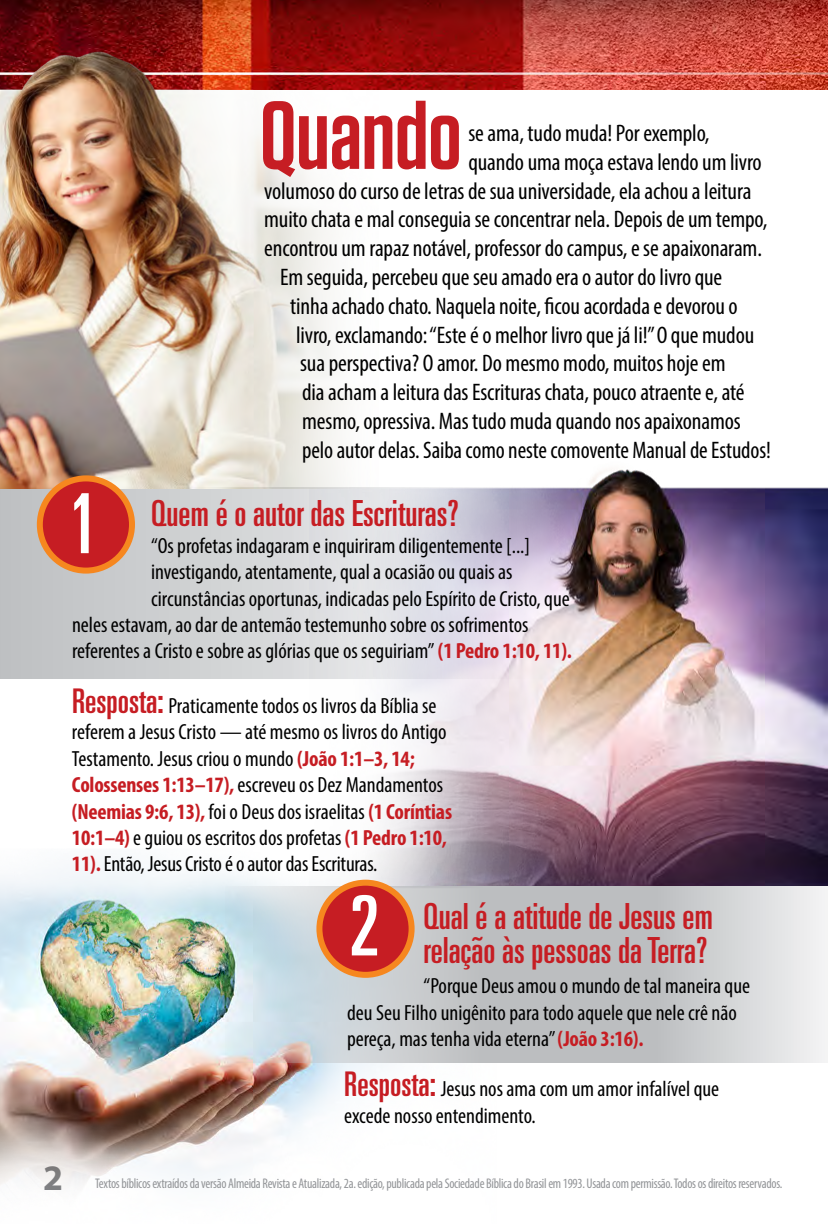
<style>
.page{position:relative;width:828px;height:1224px;background:#fff}
.page>*{position:absolute;margin:0;border:0;box-sizing:border-box;transform-origin:0 0}
.t1{font:600 96px "Tungsten";color:#c61d23}
.t2{font:ultra-condensed 83px "Univers";color:#fff}
.t3{font:ultra-condensed 36px/34px "Univers";color:#c61d23}
.t4{font:700 36px "Myriad Pro";color:#808285}
.t5{font:condensed 24px "Myriad Pro";letter-spacing:-.005em;color:#000}
.t6{font:condensed 22px/26.4px "Myriad Pro";color:#000}
.t7{font:condensed 14px "Myriad Pro";letter-spacing:-.02em;color:#939598;scale:.96 1}
.s1{font-weight:700;color:#c61d23}
.s2{font-family:"Univers";font-stretch:ultra-condensed;font-size:34px;color:#c61d23}
</style>
<div class="page">
<img style="left:0;top:469px;width:828px;height:716px">
<img style="left:378px;top:0;width:450px;height:90px">
<svg style="left:225px;top:887px;width:603px;height:176px;background:#c9cdd0"></svg>
<svg style="left:0;top:488px;width:644px;height:190px;background:#ccc6c9"></svg>
<div style="left:319px;top:883px;width:93px;height:92px;background:#c61d23;border-radius:50%"></div>
<div style="left:316px;top:880px;width:99px;height:98px;border:6px solid #f6871f;border-radius:50%"></div>
<img style="left:0;top:0;width:378px;height:488px">
<div style="left:40px;top:478px;width:92px;height:93px;background:#c61d23;border-radius:50%"></div>
<div style="left:37px;top:475px;width:98px;height:99px;border:6px solid #f6871f;border-radius:50%"></div>
<h1 class="t1" style="left:260px;top:85px;width:203px">Quando</h1>
<p class="t5" style="left:468px;top:119px;width:243px">se ama, tudo muda! Por exemplo,</p>
<p class="t5" style="left:468px;top:147px;width:295px">quando uma moça estava lendo um livro</p>
<p class="t5" style="left:264px;top:176px;width:489px">volumoso do curso de letras de sua universidade, ela achou a leitura</p>
<p class="t5" style="left:264px;top:205px;width:505px">muito chata e mal conseguia se concentrar nela. Depois de um tempo,</p>
<p class="t5" style="left:264px;top:234px;width:499px">encontrou um rapaz notável, professor do campus, e se apaixonaram.</p>
<p class="t5" style="left:280px;top:263px;width:444px">Em seguida, percebeu que seu amado era o autor do livro que</p>
<p class="t5" style="left:290px;top:291px;width:449px">tinha achado chato. Naquela noite, ficou acordada e devorou o</p>
<p class="t5" style="left:296px;top:320px;width:460px">livro, exclamando: “Este é o melhor livro que já li!” O que mudou</p>
<p class="t5" style="left:300px;top:349px;width:427px">sua perspectiva? O amor. Do mesmo modo, muitos hoje em</p>
<p class="t5" style="left:302px;top:378px;width:444px">dia acham a leitura das Escrituras chata, pouco atraente e, até</p>
<p class="t5" style="left:302px;top:407px;width:440px">mesmo, opressiva. Mas tudo muda quando nos apaixonamos</p>
<p class="t5" style="left:302px;top:435px;width:470px">pelo autor delas. Saiba como neste comovente Manual de Estudos!</p>
<h2 class="t2" style="left:68px;top:476px;width:32px">1</h2>
<h3 class="t3" style="left:151px;top:496px;width:309px">Quem é o autor das Escrituras?</h3>
<p class="t6" style="left:151px;top:532px;width:380px">“Os profetas indagaram e inquiriram diligentemente [...]</p>
<p class="t6" style="left:151px;top:558px;width:363px">investigando, atentamente, qual a ocasião ou quais as</p>
<p class="t6" style="left:151px;top:585px;width:420px">circunstâncias oportunas, indicadas pelo Espírito de Cristo, que</p>
<p class="t6" style="left:72px;top:611px;width:458px">neles estavam, ao dar de antemão testemunho sobre os sofrimentos</p>
<p class="t6" style="left:72px;top:638px;width:501px">referentes a Cristo e sobre as glórias que os seguiriam” <span class="s1">(1 Pedro 1:10, 11).</span></p>
<p class="t6" style="left:72px;top:692px;width:382px"><span class="s2">Resposta:</span> Praticamente todos os livros da Bíblia se referem a Jesus Cristo — até mesmo os livros do Antigo Testamento. Jesus criou o mundo <span class="s1">(João 1:1–3, 14; Colossenses 1:13–17),</span> escreveu os Dez Mandamentos <span class="s1">(Neemias 9:6, 13),</span> foi o Deus dos israelitas <span class="s1">(1 Coríntias 10:1–4)</span> e guiou os escritos dos profetas <span class="s1">(1 Pedro 1:10, 11).</span> Então, Jesus Cristo é o autor das Escrituras.</p>
<h3 class="t3" style="left:424px;top:899px;width:291px">Qual é a atitude de Jesus em relação às pessoas da Terra?</h3>
<p class="t6" style="left:347px;top:973px;width:405px;text-indent:77px">“Porque Deus amou o mundo de tal maneira que deu Seu Filho unigênito para todo aquele que nele crê não pereça, mas tenha vida eterna” <span class="s1">(João 3:16).</span></p>
<p class="t6" style="left:344px;top:1075px;width:376px"><span class="s2">Resposta:</span> Jesus nos ama com um amor infalível que excede nosso entendimento.</p>
<h2 class="t2" style="left:349px;top:879px;width:32px">2</h2>
<h3 class="t4" style="left:43px;top:1155px;width:21px">2</h3>
<p class="t7" style="left:95px;top:1175px;width:717px">Textos bíblicos extraídos da versão Almeida Revista e Atualizada, 2a. edição, publicada pela Sociedade Bíblica do Brasil em 1993. Usada com permissão. Todos os direitos reservados.</p>
</div>
